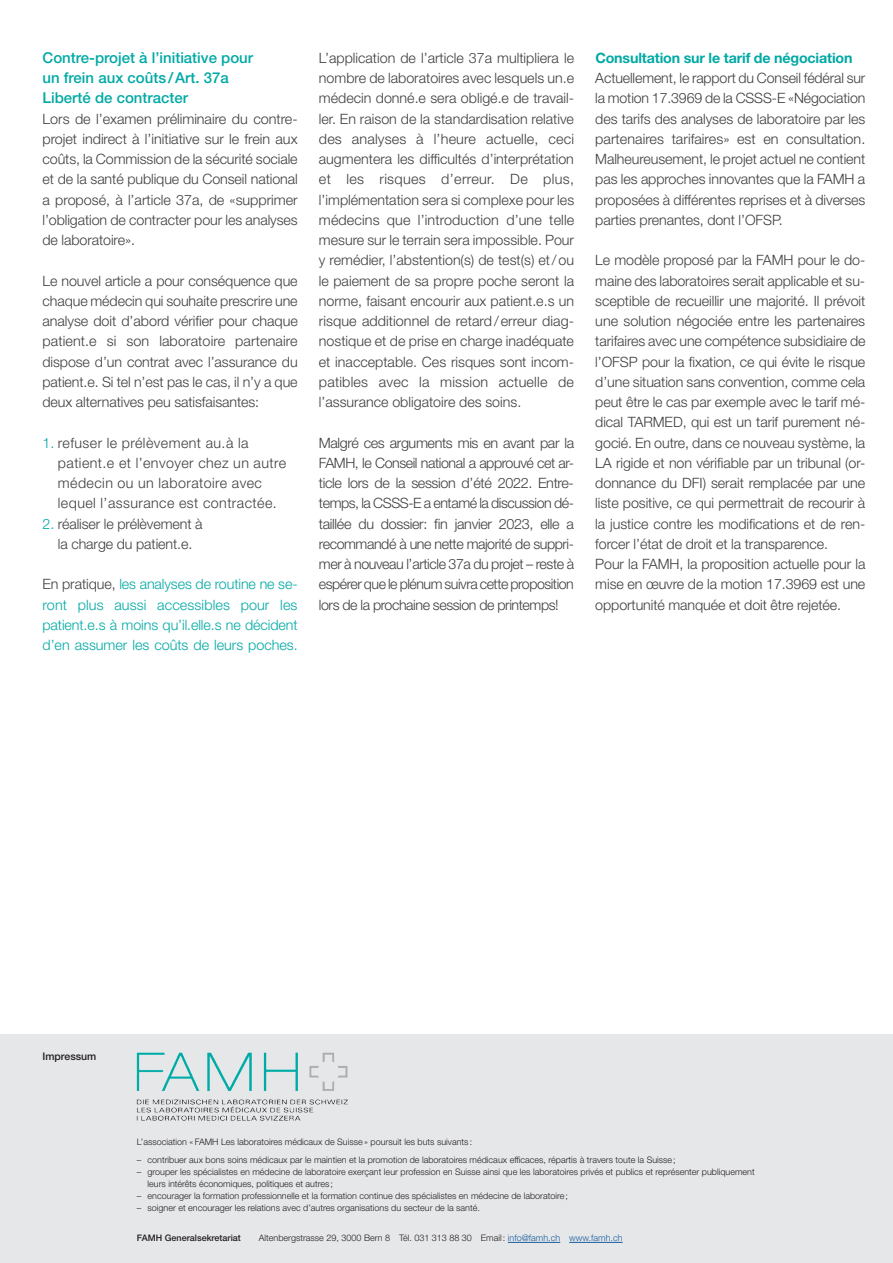
<style>
.page{position:relative;width:893px;height:1263px;background:#fff}
.page>*{position:absolute;margin:0;border:0;box-sizing:border-box;transform-origin:0 0}
.t1{font:500 15px/20.2px "Helvetica Neue LT Std";color:#00a9a5}
.t2{font:300 14.25px/20.2px "Helvetica Neue LT Std";letter-spacing:-.005em;color:#3e3e3f;text-align:justify}
.t3{font:300 14.25px/20.2px "Helvetica Neue LT Std";letter-spacing:-.005em;color:#00a9a5;text-align:justify}
.t4{font:300 14.25px/20.2px "Helvetica Neue LT Std";letter-spacing:.03em;color:#3e3e3f}
.t5{font:700 14.25px "Helvetica Neue LT Std";letter-spacing:-.01em;color:#00a9a5}
.t6{font:500 10.5px "Helvetica Neue LT Std";color:#231f20}
.t7{font:300 9px/12px "Helvetica Neue LT Std";color:#231f20}
.t8{font:500 9px "Helvetica Neue LT Std";color:#231f20}
.s1{color:#00a9a5}
.s2{color:#3e3e3f}
.s3{color:#175d9e}
</style>
<div class="page">
<div style="left:0;top:1035px;width:893px;height:228px;background:#e6e7e9"></div>
<img style="left:136px;top:1052px;width:212px;height:69px">
<hr style="left:508px;top:1242px;width:52px;height:1px;background:#175d9e">
<hr style="left:569px;top:1242px;width:54px;height:1px;background:#175d9e">
<p class="t1" style="left:43px;top:47px;width:212px">Contre-projet à l’initiative pour un frein aux coûts/Art. 37a<br>Liberté de contracter</p>
<p class="t2" style="left:43px;top:108px;width:257px">Lors de l’examen préliminaire du contre&shy;projet indirect à l’initiative sur le frein aux coûts, la Commission de la sécurité sociale et de la santé publique du Conseil national a proposé, à l’article 37a, de «supprimer l’obligation de contracter pour les analyses de laboratoire».</p>
<p class="t2" style="left:43px;top:270px;width:257px">Le nouvel article a pour conséquence que chaque médecin qui souhaite prescrire une analyse doit d’abord vérifier pour chaque patient.e si son laboratoire partenaire dispose d’un contrat avec l’assurance du patient.e. Si tel n’est pas le cas, il n’y a que deux alternatives peu satisfaisantes:</p>
<p class="t4" style="left:58px;top:432px;width:230px;text-indent:-15px"><span class="s1">1.</span> refuser le prélèvement au.à la patient.e et l’envoyer chez un autre médecin ou un laboratoire avec lequel l’assurance est contractée.</p>
<p class="t2" style="left:43px;top:513px;width:162px;text-align:center"><span class="s1">2.</span> réaliser le prélèvement à la charge du patient.e.</p>
<p class="t3" style="left:43px;top:574px;width:257px"><span class="s2">En pratique,</span> les analyses de routine ne se&shy;ront plus aussi accessibles pour les patient.e.s à moins qu’il.elle.s ne décident d’en assumer les coûts de leurs poches.</p>
<p class="t2" style="left:319px;top:47px;width:257px">L’application de l’article 37a multipliera le nombre de laboratoires avec lesquels un.e médecin donné.e sera obligé.e de travail&shy;ler. En raison de la standardisation relative des analyses à l’heure actuelle, ceci augmentera les difficultés d’interprétation et les risques d’erreur. De plus, l’implémentation sera si complexe pour les médecins que l’introduction d’une telle mesure sur le terrain sera impossible. Pour y remédier, l’abstention(s) de test(s) et/ou le paiement de sa propre poche seront la norme, faisant encourir aux patient.e.s un risque additionnel de retard/ erreur diag&shy;nostique et de prise en charge inadéquate et inacceptable. Ces risques sont incom&shy;patibles avec la mission actuelle de l’assurance obligatoire des soins.</p>
<p class="t2" style="left:319px;top:432px;width:257px">Malgré ces arguments mis en avant par la FAMH, le Conseil national a approuvé cet ar&shy;ticle lors de la session d’été 2022. Entre&shy;temps, la CSSS-E a entamé la discussion dé&shy;taillée du dossier: fin janvier 2023, elle a recommandé à une nette majorité de suppri&shy;mer à nouveau l’article 37a du projet – reste à espérer que le plénum suivra cette proposition lors de la prochaine session de printemps!</p>
<p class="t5" style="left:595px;top:49px;width:259px">Consultation sur le tarif de négociation</p>
<p class="t2" style="left:595px;top:68px;width:272px">Actuellement, le rapport du Conseil fédéral sur la motion 17.3969 de la CSSS-E «Négociation des tarifs des analyses de laboratoire par les partenaires tarifaires» est en consultation.<br>Malheureusement, le projet actuel ne contient pas les approches innovantes que la FAMH a proposées à différentes reprises et à diverses parties prenantes, dont l’OFSP.</p>
<p class="t2" style="left:595px;top:250px;width:272px;text-align:left">Le modèle proposé par la FAMH pour le do&shy;maine des laboratoires serait applicable et su&shy;sceptible de recueillir une majorité. Il prévoit une solution négociée entre les partenaires tarifaires avec une compétence subsidiaire de l’OFSP pour la fixation, ce qui évite le risque d’une situation sans convention, comme cela peut être le cas par exemple avec le tarif mé&shy;dical TARMED, qui est un tarif purement né&shy;gocié. En outre, dans ce nouveau système, la LA rigide et non vérifiable par un tribunal (or&shy;donnance du DFI) serait remplacée par une liste positive, ce qui permettrait de recourir à la justice contre les modifications et de ren&shy;forcer l’état de droit et la transparence.<br>Pour la FAMH, la proposition actuelle pour la mise en œuvre de la motion 17.3969 est une opportunité manquée et doit être rejetée.</p>
<p class="t6" style="left:43px;top:1050px;width:55px">Impressum</p>
<p class="t7" style="left:137px;top:1136px;width:337px">L’association « FAMH Les laboratoires médicaux de Suisse » poursuit les buts suivants :</p>
<p class="t7" style="left:137px;top:1154px;width:540px">– contribuer aux bons soins médicaux par le maintien et la promotion de laboratoires médicaux efficaces, répartis à travers toute la Suisse;</p>
<p class="t7" style="left:148px;top:1166px;width:609px;text-indent:-11px">– grouper les spécialistes en médecine de laboratoire exerçant leur profession en Suisse ainsi que les laboratoires privés et publics et représenter publiquement leurs intérêts économiques, politiques et autres ;</p>
<p class="t7" style="left:137px;top:1190px;width:433px">– encourager la formation professionnelle et la formation continue des spécialistes en médecine de laboratoire;</p>
<p class="t7" style="left:137px;top:1202px;width:344px">– soigner et encourager les relations avec d’autres organisations du secteur de la santé.</p>
<p class="t8" style="left:137px;top:1233px;width:106px">FAMH Generalsekretariat</p>
<p class="t7" style="left:259px;top:1232px;width:365px">Altenbergstrasse 29, 3000 Bern 8 Tél. 031 313 88 30 Email: <span class="s3">info@famh.ch www.famh.ch</span></p>
</div>
